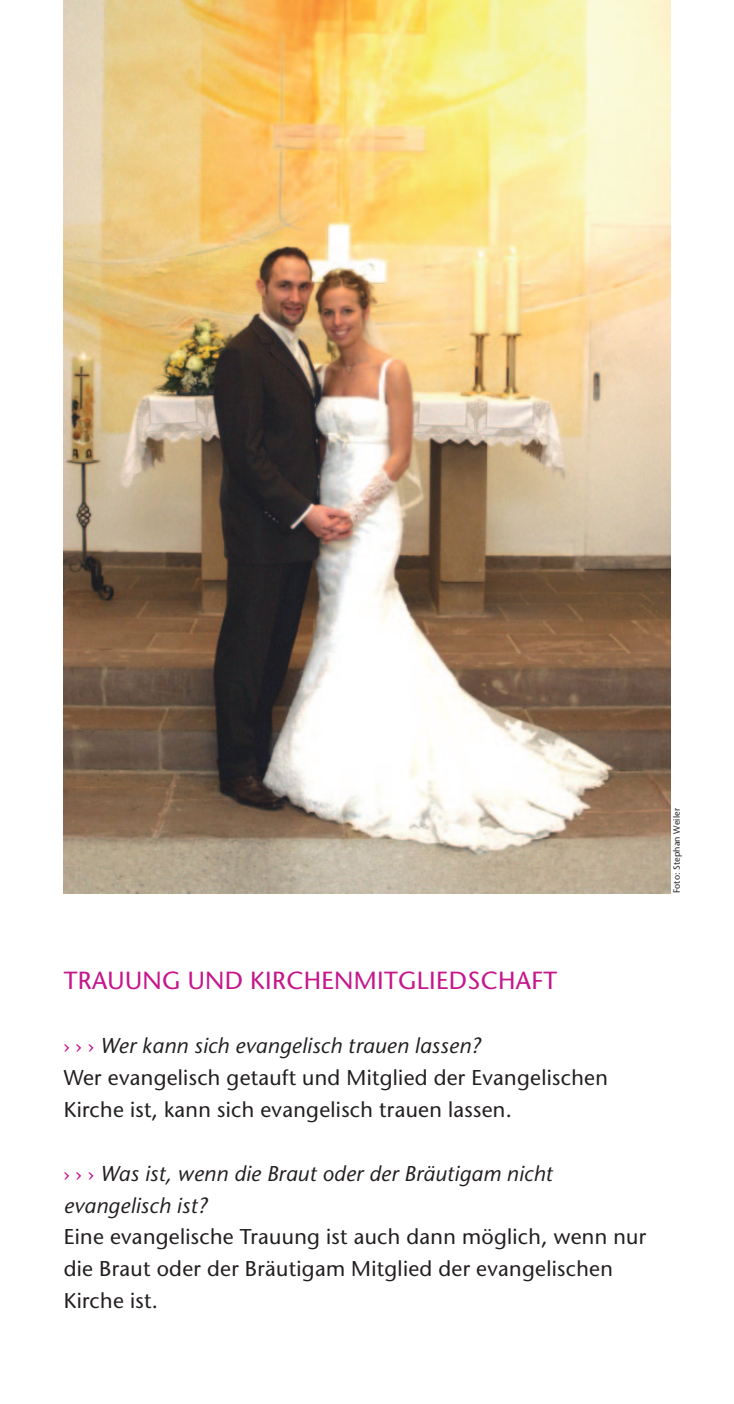
<style>
.page{position:relative;width:734px;height:1404px;background:#fff}
.page>*{position:absolute;margin:0;border:0;box-sizing:border-box;transform-origin:0 0}
.t1{font:24.75px "Stone Sans";letter-spacing:.015em;color:#c5168c}
.t2{font:21.38px/31.9px "Stone Sans";letter-spacing:.015em;color:#231f20}
.t3{font:italic 21.38px/31.9px "Stone Sans";letter-spacing:.015em;color:#231f20}
.t4{font:9px "Stone Sans";letter-spacing:.015em;color:#231f20}
.s1{color:#c5168c}
.s2{font-style:italic}
.s3{font-style:normal;color:#c5168c}
</style>
<div class="page">
<img style="left:64px;top:0;width:606px;height:893px">
<p class="t4" style="left:673px;top:893px;width:87px;rotate:-90deg">Foto: Stephan Weiler</p>
<p class="t1" style="left:64px;top:970px;width:495px">TRAUUNG UND KIRCHENMITGLIEDSCHAFT</p>
<p class="t2" style="left:64px;top:1031px;width:545px"><span class="s1">› › ›</span> <span class="s2">Wer kann sich evangelisch trauen lassen?<br></span>Wer evangelisch getauft und Mitglied der Evangelischen<br>Kirche ist, kann sich evangelisch trauen lassen.</p>
<p class="t3" style="left:64px;top:1159px;width:490px"><span class="s3">› › ›</span> Was ist, wenn die Braut oder der Bräutigam nicht evangelisch ist?</p>
<p class="t2" style="left:64px;top:1223px;width:583px">Eine evangelische Trauung ist auch dann möglich, wenn nur die Braut oder der Bräutigam Mitglied der evangelischen<br>Kirche ist.</p>
</div>
